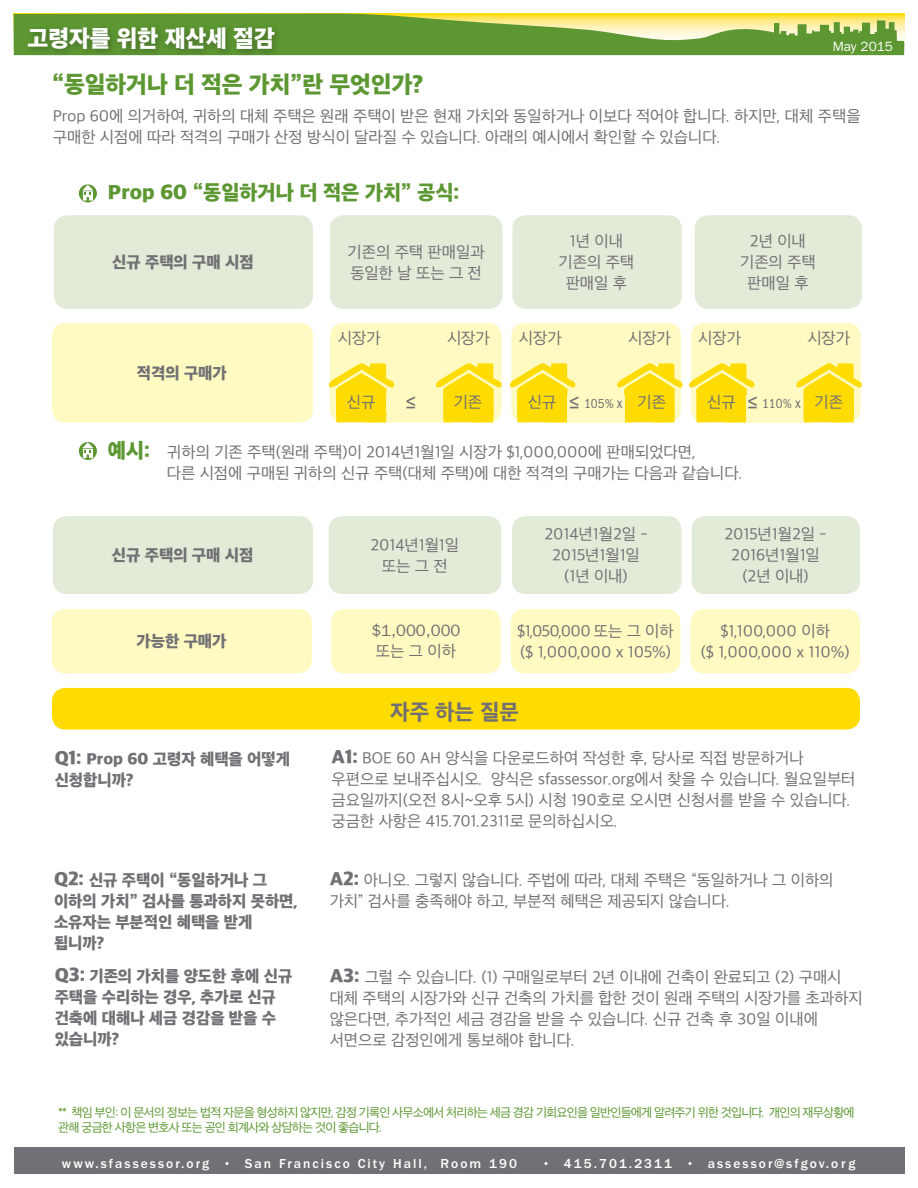
<style>
.page{position:relative;width:918px;height:1188px;background:#fff}
.page>*{position:absolute;margin:0;border:0;box-sizing:border-box;transform-origin:0 0}
.t1{font:800 24px "Apple SD Gothic Neo";color:#5c9731}
.t2{font:800 24px "Apple SD Gothic Neo";color:#fff}
.t3{font:800 22.5px "Apple SD Gothic Neo";color:#717074}
.t4{font:800 21px "Apple SD Gothic Neo";color:#5c9731}
.t5{font:18px "ITC Franklin Gothic Std Hvy";color:#717074}
.t6{font:16.5px/21px "Apple SD Gothic Neo";color:#717074}
.t7{font:800 16.5px/21px "Apple SD Gothic Neo";color:#717074}
.t8{font:16.5px "Apple SD Gothic Neo";letter-spacing:-.04em;color:#717074}
.t9{font:16.5px "ITC Franklin Gothic Std";color:#717074}
.t10{font:500 13.5px "ITC Franklin Gothic Std";letter-spacing:.15em;color:#fff}
.t11{font:condensed 13.5px "ITC Franklin Gothic Std";color:#717074}
.t12{font:13.5px "ITC Franklin Gothic Std";color:#fff}
.t13{font:12.75px/15px "Apple SD Gothic Neo";letter-spacing:-.06em;color:#5c9731}
.s1{font-family:"ITC Franklin Gothic Std Hvy";font-stretch:normal;font-size:18px}
.s2{font-size:15px}
.s3{font-weight:800;font-size:21px;color:#5c9731}
.s4{font-size:19.5px}
.s5{font-weight:800;font-size:19.5px}
</style>
<div class="page">
<div style="left:691px;top:323px;width:169px;height:100px;background:#fffac1;border-radius:13px"></div>
<div style="left:511px;top:323px;width:170px;height:100px;background:#fffac1;border-radius:13px"></div>
<div style="left:52px;top:688px;width:808px;height:42px;background:#ffdc01;border-radius:14px"></div>
<svg style="left:14px;top:13px;width:891px;height:42px;background:#8aae45"></svg>
<div style="left:14px;top:1148px;width:890px;height:26px;background:#717074"></div>
<div style="left:25px;top:24px;width:258px;height:33px;background:#231f20;opacity:.35"></div>
<div style="left:54px;top:215px;width:259px;height:94px;background:#e1ebd7;border-radius:14px"></div>
<div style="left:695px;top:215px;width:167px;height:94px;background:#e1ebd7;border-radius:14px"></div>
<div style="left:512px;top:215px;width:170px;height:94px;background:#e1ebd7;border-radius:14px"></div>
<div style="left:330px;top:215px;width:173px;height:94px;background:#e1ebd7;border-radius:14px"></div>
<div style="left:690px;top:609px;width:170px;height:64px;background:#fffac1;border-radius:14px"></div>
<div style="left:511px;top:609px;width:169px;height:64px;background:#fffac1;border-radius:14px"></div>
<div style="left:331px;top:609px;width:170px;height:64px;background:#fffac1;border-radius:14px"></div>
<svg style="left:509px;top:362px;width:67px;height:61px"></svg>
<svg style="left:617px;top:363px;width:138px;height:60px"></svg>
<svg style="left:796px;top:362px;width:66px;height:61px"></svg>
<div style="left:567px;top:395px;width:58px;height:28px;background:#fffac1"></div>
<div style="left:747px;top:395px;width:54px;height:28px;background:#fffac1"></div>
<div style="left:52px;top:323px;width:261px;height:100px;background:#fffac1;border-radius:13px"></div>
<div style="left:52px;top:609px;width:260px;height:64px;background:#fffac1;border-radius:14px"></div>
<div style="left:53px;top:516px;width:260px;height:78px;background:#e1ebd7;border-radius:14px"></div>
<div style="left:330px;top:323px;width:171px;height:100px;background:#fffac1;border-radius:13px"></div>
<svg style="left:328px;top:363px;width:67px;height:60px"></svg>
<svg style="left:434px;top:362px;width:68px;height:61px"></svg>
<div style="left:386px;top:395px;width:50px;height:17px;background:#fffac1"></div>
<div style="left:692px;top:516px;width:168px;height:78px;background:#e1ebd7;border-radius:14px"></div>
<div style="left:512px;top:516px;width:170px;height:78px;background:#e1ebd7;border-radius:14px"></div>
<div style="left:329px;top:516px;width:172px;height:78px;background:#e1ebd7;border-radius:14px"></div>
<div style="left:79px;top:184px;width:18px;height:18px;background:#5c9731;border-radius:50%"></div>
<svg style="left:82px;top:185px;width:11px;height:16px"></svg>
<svg style="left:79px;top:442px;width:18px;height:18px"></svg>
<svg style="left:82px;top:442px;width:11px;height:16px"></svg>
<p class="t2" style="left:28px;top:28px;width:249px">고령자를 위한 재산세 절감</p>
<p class="t1" style="left:52px;top:74px;width:373px">“동일하거나 더 적은 가치”란 무엇인가?</p>
<p class="t12" style="left:833px;top:38px;width:62px">May 2015</p>
<p class="t6" style="left:53px;top:107px;width:809px">Prop 60에 의거하여, 귀하의 대체 주택은 원래 주택이 받은 현재 가치와 동일하거나 이보다 적어야 합니다. 하지만, 대체 주택을 구매한 시점에 따라 적격의 구매가 산정 방식이 달라질 수 있습니다. 아래의 예시에서 확인할 수 있습니다.</p>
<p class="t4" style="left:108px;top:183px;width:353px">Prop 60 “동일하거나 더 적은 가치” 공식:</p>
<p class="t7" style="left:112px;top:253px;width:143px">신규 주택의 구매 시점</p>
<p class="t7" style="left:137px;top:364px;width:91px">적격의 구매가</p>
<p class="t6" style="left:348px;top:242px;width:139px">기존의 주택 판매일과 동일한 날 또는 그 전</p>
<p class="t6" style="left:338px;top:328px;width:44px">시장가</p>
<p class="t6" style="left:447px;top:328px;width:44px">시장가</p>
<p class="t6" style="left:347px;top:392px;width:30px">신규</p>
<p class="t5" style="left:406px;top:391px;width:12px">≤</p>
<p class="t6" style="left:454px;top:392px;width:30px">기존</p>
<p class="t6" style="left:570px;top:232px;width:55px">1년 이내</p>
<p class="t6" style="left:559px;top:253px;width:77px;text-align:center">기존의 주택 판매일 후</p>
<p class="t6" style="left:519px;top:328px;width:44px">시장가</p>
<p class="t6" style="left:628px;top:328px;width:44px">시장가</p>
<p class="t6" style="left:750px;top:232px;width:57px">2년 이내</p>
<p class="t6" style="left:740px;top:253px;width:77px;text-align:center">기존의 주택 판매일 후</p>
<p class="t6" style="left:698px;top:328px;width:44px">시장가</p>
<p class="t6" style="left:807px;top:328px;width:44px">시장가</p>
<p class="t6" style="left:528px;top:392px;width:30px">신규</p>
<p class="t6" style="left:638px;top:392px;width:30px">기존</p>
<p class="t6" style="left:707px;top:392px;width:30px">신규</p>
<p class="t6" style="left:814px;top:392px;width:30px">기존</p>
<p class="t11" style="left:569px;top:396px;width:55px"><span class="s1">≤</span> 105% <span class="s2">x</span></p>
<p class="t11" style="left:747px;top:396px;width:55px"><span class="s1">≤</span> 110% <span class="s2">x</span></p>
<p class="t6" style="left:108px;top:443px;width:590px"><span class="s3">예시:</span> 귀하의 기존 주택(원래 주택)이 2014년1월1일 시장가 $1,000,000에 판매되었다면,</p>
<p class="t6" style="left:167px;top:464px;width:577px">다른 시점에 구매된 귀하의 신규 주택(대체 주택)에 대한 적격의 구매가는 다음과 같습니다.</p>
<p class="t7" style="left:112px;top:546px;width:143px">신규 주택의 구매 시점</p>
<p class="t7" style="left:137px;top:632px;width:91px">가능한 구매가</p>
<p class="t7" style="left:55px;top:750px;width:237px"><span class="s4">Q1:</span> Prop 60 고령자 혜택을 어떻게 신청합니까?</p>
<p class="t6" style="left:371px;top:535px;width:90px;text-align:center">2014년1월1일 또는 그 전</p>
<p class="t9" style="left:371px;top:621px;width:91px">$1,000,000</p>
<p class="t6" style="left:376px;top:642px;width:82px">또는 그 이하</p>
<p class="t6" style="left:545px;top:525px;width:104px">2014년1월2일 -</p>
<p class="t6" style="left:552px;top:546px;width:89px">2015년1월1일</p>
<p class="t6" style="left:564px;top:567px;width:65px">(1년 이내)</p>
<p class="t8" style="left:517px;top:624px;width:158px">$1,050,000 또는 그 이하</p>
<p class="t6" style="left:520px;top:642px;width:153px">($ 1,000,000 x 105%)</p>
<p class="t3" style="left:390px;top:702px;width:130px">자주 하는 질문</p>
<p class="t6" style="left:725px;top:525px;width:104px">2015년1월2일 -</p>
<p class="t6" style="left:731px;top:546px;width:90px">2016년1월1일</p>
<p class="t6" style="left:742px;top:567px;width:68px">(2년 이내)</p>
<p class="t6" style="left:720px;top:621px;width:111px">$1,100,000 이하</p>
<p class="t6" style="left:701px;top:642px;width:151px">($ 1,000,000 x 110%)</p>
<p class="t6" style="left:332px;top:749px;width:526px"><span class="s5">A1:</span> BOE 60 AH 양식을 다운로드하여 작성한 후, 당사로 직접 방문하거나 우편으로 보내주십시오. 양식은 sfassessor.org에서 찾을 수 있습니다. 월요일부터 금요일까지(오전 8시~오후 5시) 시청 190호로 오시면 신청서를 받을 수 있습니다. 궁금한 사항은 415.701.2311로 문의하십시오.</p>
<p class="t7" style="left:54px;top:871px;width:245px"><span class="s4">Q2:</span> 신규 주택이 “동일하거나 그 이하의 가치” 검사를 통과하지 못하면, 소유자는 부분적인 혜택을 받게 됩니까?</p>
<p class="t6" style="left:330px;top:871px;width:505px"><span class="s5">A2:</span> 아니오. 그렇지 않습니다. 주법에 따라, 대체 주택은 “동일하거나 그 이하의 가치” 검사를 충족해야 하고, 부분적 혜택은 제공되지 않습니다.</p>
<p class="t7" style="left:55px;top:967px;width:239px"><span class="s4">Q3:</span> 기존의 가치를 양도한 후에 신규 주택을 수리하는 경우, 추가로 신규 건축에 대해나 세금 경감을 받을 수 있습니까?</p>
<p class="t6" style="left:330px;top:968px;width:534px"><span class="s5">A3:</span> 그럴 수 있습니다. (1) 구매일로부터 2년 이내에 건축이 완료되고 (2) 구매시 대체 주택의 시장가와 신규 건축의 가치를 합한 것이 원래 주택의 시장가를 초과하지 않은다면, 추가적인 세금 경감을 받을 수 있습니다. 신규 건축 후 30일 이내에 서면으로 감정인에게 통보해야 합니다.</p>
<p class="t13" style="left:58px;top:1106px;width:798px">** 책임 부인: 이 문서의 정보는 법적 자문을 형성하지 않지만, 감정 기록인 사무소에서 처리하는 세금 경감 기회요인을 일반인들에게 알려주기 위한 것입니다. 개인의 재무상황에 관해 궁금한 사항은 변호사 또는 공인 회계사와 상담하는 것이 좋습니다.</p>
<p class="t10" style="left:62px;top:1156px;width:457px">www.sfassessor.org • San Francisco City Hall, Room 190</p>
<p class="t10" style="left:542px;top:1156px;width:315px">• 415.701.2311 • assessor@sfgov.org</p>
</div>
